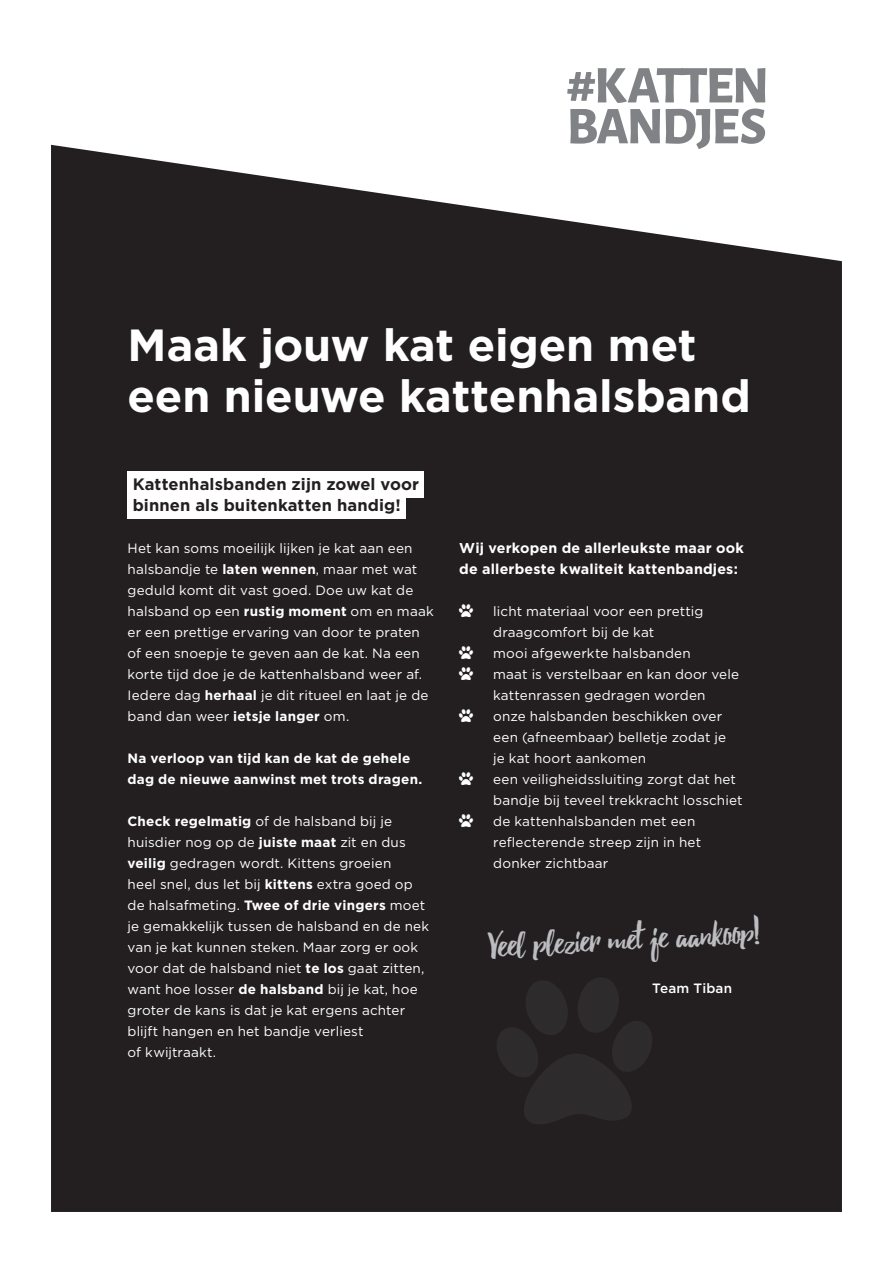
<style>
.page{position:relative;width:893px;height:1263px;background:#fff}
.page>*{position:absolute;margin:0;border:0;box-sizing:border-box;transform-origin:0 0}
.t1{font:700 45px/51px "Gotham";letter-spacing:-.005em;color:#fff}
.t2{font:36px "Beacon";color:#bcbdc0}
.t3{font:700 16.5px/21px "Gotham";letter-spacing:.005em;color:#231f20}
.t4{font:700 14.25px/21px "Gotham";letter-spacing:.015em;color:#fff}
.t5{font:13.5px/21px "Gotham";letter-spacing:.01em;color:#fff}
.t6{font:700 13.5px/21px "Gotham";letter-spacing:.015em;color:#fff}
.t7{font:500 13.5px "Gotham";letter-spacing:.015em;color:#fff}
.s1{font-weight:700}
</style>
<div class="page">
<div style="left:51px;top:145px;width:791px;height:1067px;background:#231f20"></div>
<svg style="left:570px;top:109px;width:195px;height:40px"></svg>
<svg style="left:567px;top:68px;width:198px;height:35px"></svg>
<div style="left:128px;top:471px;width:296px;height:27px;background:#fff"></div>
<div style="left:128px;top:492px;width:278px;height:27px;background:#fff"></div>
<svg style="left:496px;top:976px;width:157px;height:149px;background:#282526"></svg>
<svg style="left:459px;top:605px;width:14px;height:12px"></svg>
<svg style="left:459px;top:647px;width:14px;height:12px"></svg>
<svg style="left:459px;top:668px;width:14px;height:12px"></svg>
<svg style="left:459px;top:710px;width:14px;height:12px"></svg>
<svg style="left:459px;top:773px;width:14px;height:12px"></svg>
<svg style="left:459px;top:815px;width:14px;height:12px"></svg>
<h1 class="t1" style="left:128px;top:322px;width:625px">Maak jouw kat eigen met een nieuwe kattenhalsband</h1>
<p class="t3" style="left:133px;top:474px;width:288px">Kattenhalsbanden zijn zowel voor binnen als buitenkatten handig!</p>
<p class="t5" style="left:128px;top:538px;width:308px">Het kan soms moeilijk lijken je kat aan een halsbandje te <span class="s1">laten wennen</span>, maar met wat geduld komt dit vast goed. Doe uw kat de halsband op een <span class="s1">rustig moment</span> om en maak er een prettige ervaring van door te praten of een snoepje te geven aan de kat. Na een korte tijd doe je de kattenhalsband weer af.<br>Iedere dag <span class="s1">herhaal</span> je dit ritueel en laat je de band dan weer <span class="s1">ietsje langer</span> om.</p>
<p class="t6" style="left:128px;top:748px;width:296px">Na verloop van tijd kan de kat de gehele dag de nieuwe aanwinst met trots dragen.</p>
<p class="t5" style="left:128px;top:811px;width:303px"><span class="s1">Check regelmatig</span> of de halsband bij je huisdier nog op de <span class="s1">juiste maat</span> zit en dus <span class="s1">veilig</span> gedragen wordt. Kittens groeien<br>heel snel, dus let bij <span class="s1">kittens</span> extra goed op de halsafmeting. <span class="s1">Twee of drie vingers</span> moet je gemakkelijk tussen de halsband en de nek van je kat kunnen steken. Maar zorg er ook voor dat de halsband niet <span class="s1">te los</span> gaat zitten, want hoe losser <span class="s1">de halsband</span> bij je kat, hoe groter de kans is dat je kat ergens achter blijft hangen en het bandje verliest<br>of kwijtraakt.</p>
<p class="t4" style="left:459px;top:539px;width:286px">Wij verkopen de allerleukste maar ook de allerbeste kwaliteit kattenbandjes:</p>
<p class="t5" style="left:493px;top:602px;width:251px">licht materiaal voor een prettig draagcomfort bij de kat<br>mooi afgewerkte halsbanden<br>maat is verstelbaar en kan door vele kattenrassen gedragen worden<br>onze halsbanden beschikken over een (afneembaar) belletje zodat je<br>je kat hoort aankomen<br>een veiligheidssluiting zorgt dat het bandje bij teveel trekkracht losschiet de kattenhalsbanden met een reflecterende streep zijn in het donker zichtbaar</p>
<h2 class="t2" style="left:489px;top:928px;width:272px;rotate:-3deg">Veel plezier met je aankoop!</h2>
<p class="t7" style="left:652px;top:982px;width:81px">Team Tiban</p>
</div>
